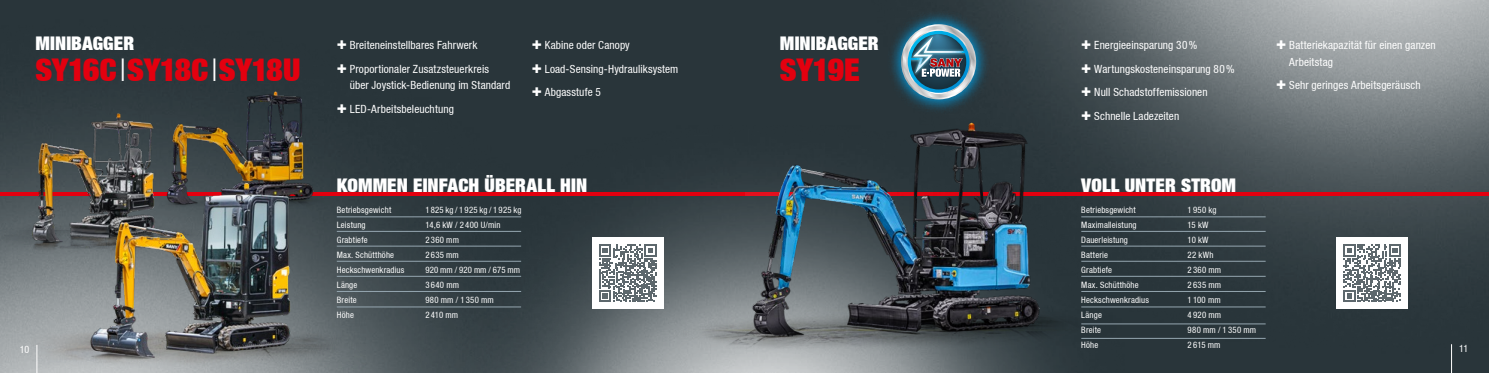
<style>
.page{position:relative;width:1489px;height:373px;background:#fff}
.page>*{position:absolute;margin:0;border:0;box-sizing:border-box;transform-origin:0 0}
.t1{font:900 31.25px "Context Reprise Extra Black S Si Extra";letter-spacing:-.01em;color:#e3000f}
.t2{font:900 18.75px "Context Reprise Extra Black S Si Extra";letter-spacing:.005em;color:#fff}
.t3{font:11.25px/23.4px "Context Reprise Condensed S Si Condensed";letter-spacing:.01em;color:#fff}
.t4{font:10px "Context Reprise Condensed S Si Condensed";color:#fff}
.t5{font:8.75px "Context Reprise Condensed S Si Condensed";letter-spacing:.02em;color:#fff}
.s1{color:#fff}
.s2{font-family:"Context Reprise Extra Black S Si Extra";font-weight:900;font-size:16.88px}
</style>
<div class="page">
<img style="left:0;top:0;width:1488px;height:372px">
<svg style="left:1230px;top:191px;width:258px;height:4px"></svg>
<img style="left:255px;top:0;width:975px;height:372px">
<svg style="left:365px;top:191px;width:314px;height:4px"></svg>
<hr style="left:337px;top:216px;width:184px;height:1px;background:#95a6b0">
<hr style="left:337px;top:231px;width:184px;height:1px;background:#95a6b0">
<hr style="left:337px;top:245px;width:184px;height:1px;background:#95a6b0">
<hr style="left:337px;top:260px;width:184px;height:1px;background:#95a6b0">
<hr style="left:337px;top:275px;width:184px;height:1px;background:#95a6b0">
<hr style="left:337px;top:291px;width:184px;height:1px;background:#95a6b0">
<hr style="left:337px;top:306px;width:184px;height:1px;background:#95a6b0">
<img style="left:0;top:96px;width:153px;height:159px">
<img style="left:153px;top:85px;width:11px;height:56px">
<img style="left:164px;top:85px;width:180px;height:56px">
<img style="left:31px;top:141px;width:11px;height:231px">
<img style="left:42px;top:141px;width:323px;height:231px">
<img style="left:679px;top:77px;width:442px;height:295px">
<div style="left:886px;top:10px;width:104px;height:104px;background:#009ee3;opacity:.9"></div>
<img style="left:898px;top:24px;width:80px;height:78px">
<hr style="left:1081px;top:323px;width:184px;height:1px;background:#95a6b0">
<hr style="left:1081px;top:337px;width:184px;height:1px;background:#95a6b0">
<hr style="left:1081px;top:216px;width:184px;height:1px;background:#95a6b0">
<hr style="left:1081px;top:231px;width:184px;height:1px;background:#95a6b0">
<hr style="left:1081px;top:245px;width:184px;height:1px;background:#95a6b0">
<hr style="left:1081px;top:260px;width:184px;height:1px;background:#95a6b0">
<hr style="left:1081px;top:275px;width:184px;height:1px;background:#95a6b0">
<hr style="left:1081px;top:291px;width:184px;height:1px;background:#95a6b0">
<hr style="left:1081px;top:306px;width:184px;height:1px;background:#95a6b0">
<div style="left:592px;top:237px;width:71px;height:71px;background:#fff"></div>
<svg style="left:599px;top:244px;width:57px;height:57px"></svg>
<div style="left:1336px;top:237px;width:72px;height:71px;background:#fff"></div>
<svg style="left:1343px;top:244px;width:58px;height:57px"></svg>
<svg style="left:37px;top:344px;width:1px;height:28px"></svg>
<svg style="left:1450px;top:343px;width:1px;height:29px"></svg>
<h2 class="t2" style="left:35px;top:31px;width:100px">MINIBAGGER</h2>
<h1 class="t1" style="left:35px;top:49px;width:266px">SY16C <span class="s1">|</span> SY18C <span class="s1">|</span> SY18U</h1>
<p class="t3" style="left:337px;top:34px;width:154px"><span class="s2">+</span> Breiteneinstellbares Fahrwerk <span class="s2">+</span> Proportionaler Zusatzsteuerkreis</p>
<p class="t3" style="left:337px;top:73px;width:175px;text-indent:13px">über Joystick-Bedienung im Standard <span class="s2">+</span> LED-Arbeitsbeleuchtung</p>
<p class="t3" style="left:531px;top:34px;width:148px"><span class="s2">+</span> Kabine oder Canopy<br><span class="s2">+</span> Load-Sensing-Hydrauliksystem <span class="s2">+</span> Abgasstufe 5</p>
<h2 class="t2" style="left:780px;top:31px;width:100px">MINIBAGGER</h2>
<h1 class="t1" style="left:780px;top:49px;width:81px">SY19E</h1>
<p class="t3" style="left:1081px;top:34px;width:155px"><span class="s2">+</span> Energieeinsparung 30%<br><span class="s2">+</span> Wartungskosteneinsparung 80% <span class="s2">+</span> Null Schadstoffemissionen<br><span class="s2">+</span> Schnelle Ladezeiten</p>
<p class="t3" style="left:1289px;top:37px;width:148px;line-height:16.2px;text-indent:-13px"><span class="s2">+</span> Batteriekapazität für einen ganzen<br>Arbeitstag</p>
<p class="t3" style="left:1276px;top:73px;width:146px"><span class="s2">+</span> Sehr geringes Arbeitsgeräusch</p>
<h2 class="t2" style="left:337px;top:172px;width:252px">KOMMEN EINFACH ÜBERALL HIN</h2>
<p class="t5" style="left:337px;top:204px;width:56px">Betriebsgewicht</p>
<p class="t5" style="left:425px;top:204px;width:97px">1825 kg / 1925 kg / 1925 kg</p>
<p class="t5" style="left:337px;top:219px;width:30px">Leistung</p>
<p class="t5" style="left:425px;top:219px;width:76px">14,6 kW / 2 400 U/min</p>
<p class="t5" style="left:337px;top:234px;width:32px">Grabtiefe</p>
<p class="t5" style="left:425px;top:234px;width:35px">2360 mm</p>
<p class="t5" style="left:337px;top:249px;width:59px">Max. Schütthöhe</p>
<p class="t5" style="left:425px;top:249px;width:35px">2635 mm</p>
<p class="t5" style="left:337px;top:264px;width:69px">Heckschwenkradius</p>
<p class="t5" style="left:425px;top:264px;width:96px">920 mm / 920 mm / 675 mm</p>
<p class="t5" style="left:337px;top:279px;width:22px">Länge</p>
<p class="t5" style="left:425px;top:279px;width:35px">3640 mm</p>
<p class="t5" style="left:337px;top:294px;width:21px">Breite</p>
<p class="t5" style="left:425px;top:294px;width:70px">980 mm / 1350 mm</p>
<p class="t5" style="left:337px;top:309px;width:19px">Höhe</p>
<p class="t5" style="left:425px;top:309px;width:34px">2 410 mm</p>
<h2 class="t2" style="left:1081px;top:172px;width:156px">VOLL UNTER STROM</h2>
<p class="t5" style="left:1081px;top:204px;width:56px">Betriebsgewicht</p>
<p class="t5" style="left:1187px;top:204px;width:30px">1950 kg</p>
<p class="t5" style="left:1081px;top:219px;width:57px">Maximalleistung</p>
<p class="t5" style="left:1187px;top:219px;width:22px">15 kW</p>
<p class="t5" style="left:1081px;top:234px;width:48px">Dauerleistung</p>
<p class="t5" style="left:1187px;top:234px;width:22px">10 kW</p>
<p class="t5" style="left:1081px;top:249px;width:28px">Batterie</p>
<p class="t5" style="left:1187px;top:249px;width:27px">22 kWh</p>
<p class="t5" style="left:1081px;top:264px;width:32px">Grabtiefe</p>
<p class="t5" style="left:1187px;top:264px;width:35px">2360 mm</p>
<p class="t5" style="left:1081px;top:279px;width:59px">Max. Schütthöhe</p>
<p class="t5" style="left:1187px;top:279px;width:35px">2635 mm</p>
<p class="t5" style="left:1081px;top:294px;width:69px">Heckschwenkradius</p>
<p class="t5" style="left:1187px;top:294px;width:35px">1 100 mm</p>
<p class="t5" style="left:1081px;top:309px;width:22px">Länge</p>
<p class="t5" style="left:1187px;top:309px;width:35px">4920 mm</p>
<p class="t5" style="left:1081px;top:324px;width:21px">Breite</p>
<p class="t5" style="left:1187px;top:324px;width:70px">980 mm / 1350 mm</p>
<p class="t5" style="left:1081px;top:339px;width:19px">Höhe</p>
<p class="t5" style="left:1187px;top:339px;width:34px">2 615 mm</p>
<p class="t4" style="left:20px;top:342px;width:11px">10</p>
<p class="t4" style="left:1458px;top:342px;width:11px">11</p>
</div>
